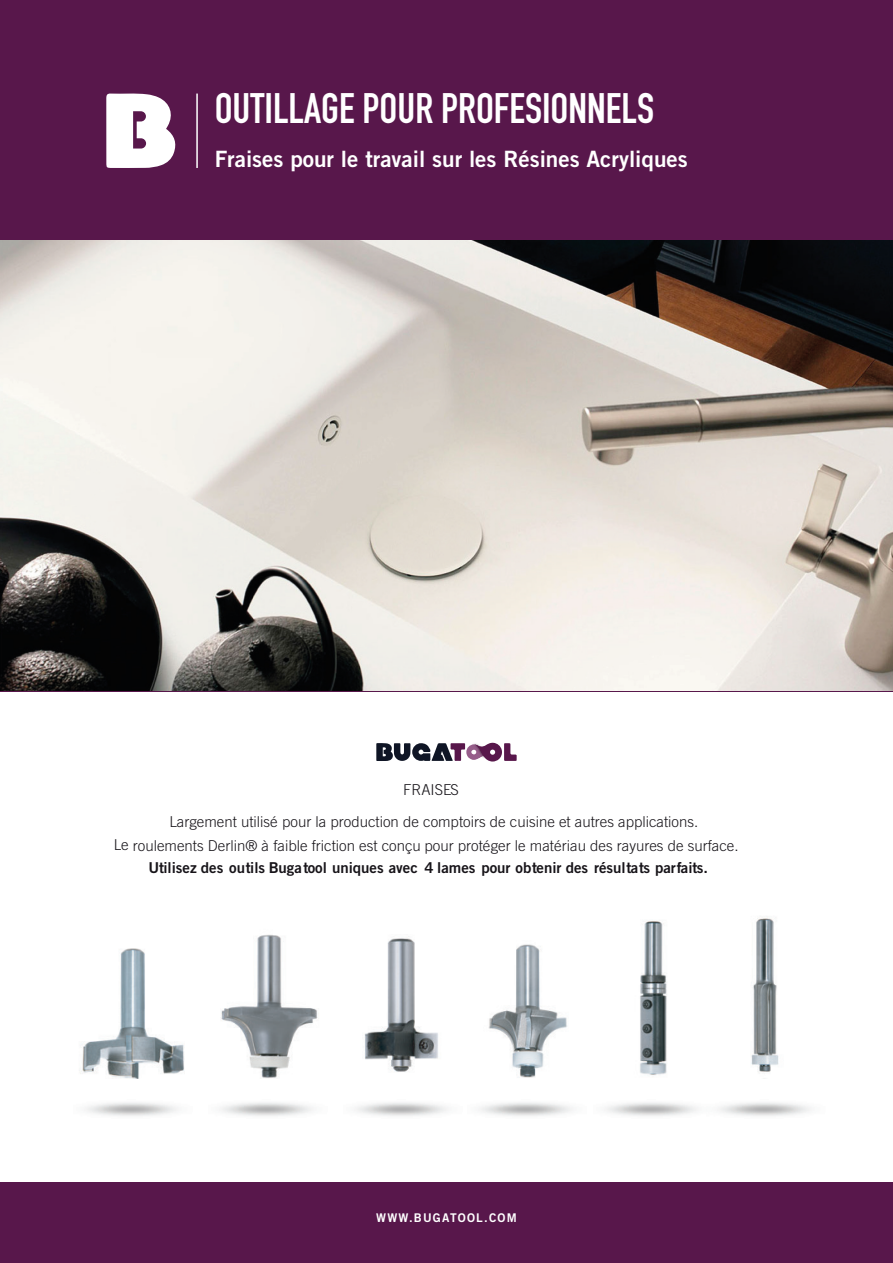
<style>
.page{position:relative;width:893px;height:1263px;background:#fff}
.page>*{position:absolute;margin:0;border:0;box-sizing:border-box;transform-origin:0 0}
.t1{font:700 42px "DIN Condensed";color:#fff}
.t2{font:22.5px "Trade Gothic LT Std Bd 2";color:#fff}
.t3{font:300 15px/32.2px "Trade Gothic LT Std";color:#171419;text-align:center}
.t4{font:15px "Trade Gothic LT Std Bd 2";color:#171419}
.t5{font:12px "Trade Gothic LT Std Bd 2";letter-spacing:.1em;color:#fff}
</style>
<div class="page">
<div style="left:0;top:0;width:893px;height:691px;background:#58174b"></div>
<div style="left:0;top:1182px;width:893px;height:81px;background:#58174b"></div>
<svg style="left:106px;top:93px;width:70px;height:75px;background:#e1d6df"></svg>
<img style="left:0;top:241px;width:893px;height:450px">
<img style="left:488px;top:944px;width:79px;height:134px">
<img style="left:79px;top:948px;width:105px;height:131px">
<img style="left:751px;top:918px;width:28px;height:154px">
<img style="left:640px;top:921px;width:27px;height:154px">
<img style="left:221px;top:934px;width:97px;height:144px">
<img style="left:364px;top:938px;width:74px;height:134px">
<svg style="left:376px;top:742px;width:141px;height:19px"></svg>
<hr style="left:196px;top:94px;width:2px;height:74px;background:#fff">
<h1 class="t1" style="left:215px;top:80px;width:441px">OUTILLAGE POUR PROFESIONNELS</h1>
<h2 class="t2" style="left:215px;top:145px;width:475px">Fraises pour le travail sur les Résines Acryliques</h2>
<p class="t3" style="left:169px;top:773px;width:530px">FRAISES<br>Largement utilisé pour la production de comptoirs de cuisine et autres applications.</p>
<p class="t3" style="left:114px;top:829px;width:626px">Le roulements Derlin® à faible friction est conçu pour protéger le matériau des rayures de surface.</p>
<p class="t4" style="left:148px;top:859px;width:561px">Utilisez des outils Bugatool uniques avec 4 lames pour obtenir des résultats parfaits.</p>
<p class="t5" style="left:376px;top:1210px;width:142px">WWW.BUGATOOL.COM</p>
</div>
